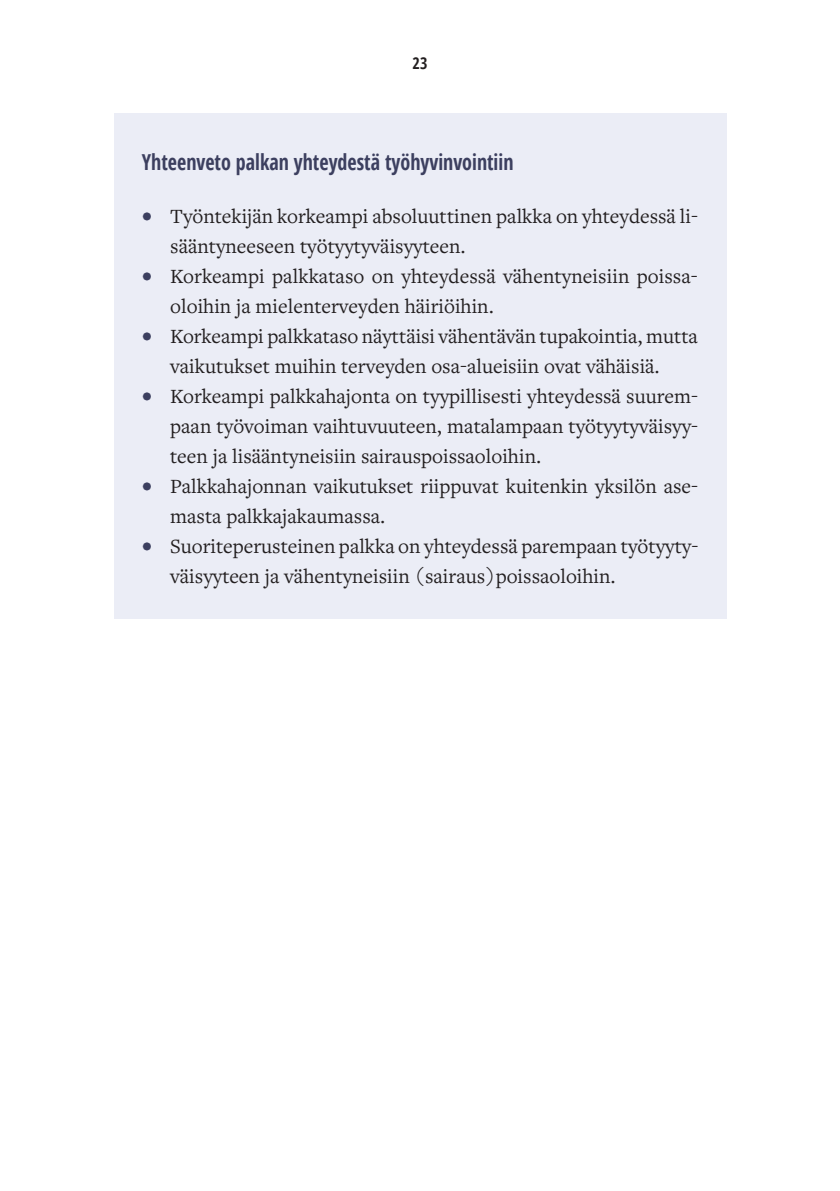
<style>
.page{position:relative;width:840px;height:1191px;background:#fff}
.page>*{position:absolute;margin:0;border:0;box-sizing:border-box;transform-origin:0 0}
.t1{font:700 condensed 22px "Open Sans";color:#3c3f5f;scale:.91 1}
.t2{font:21px/30px "Freight Text Pro";color:#231f20}
.t3{font:700 condensed 16px "Open Sans";color:#231f20}
.s1{color:#3c3f5f}
</style>
<div class="page">
<div style="left:113px;top:113px;width:613px;height:506px;background:#ebedf6"></div>
<p class="t3" style="left:412px;top:52px;width:16px">23</p>
<p class="t1" style="left:142px;top:147px;width:409px">Yhteenveto palkan yhteydestä työhyvinvointiin</p>
<p class="t2" style="left:170px;top:200px;width:529px;text-indent:-28px"><span class="s1">•</span> Työntekijän korkeampi absoluuttinen palkka on yhteydessä li&shy;sääntyneeseen työtyytyväisyyteen.</p>
<p class="t2" style="left:170px;top:260px;width:528px;text-indent:-28px"><span class="s1">•</span> Korkeampi palkkataso on yhteydessä vähentyneisiin poissa&shy;oloihin ja mielenterveyden häiriöihin.</p>
<p class="t2" style="left:142px;top:320px;width:557px;text-align:center"><span class="s1">•</span> Korkeampi palkkataso näyttäisi vähentävän tupakointia, mutta vaikutukset muihin terveyden osa-alueisiin ovat vähäisiä.</p>
<p class="t2" style="left:170px;top:380px;width:529px;text-align:justify;text-indent:-28px"><span class="s1">•</span> Korkeampi palkkahajonta on tyypillisesti yhteydessä suurem&shy;paan työvoiman vaihtuvuuteen, matalampaan työtyytyväisyy&shy;teen ja lisääntyneisiin sairauspoissaoloihin.</p>
<p class="t2" style="left:170px;top:470px;width:529px;text-indent:-28px"><span class="s1">•</span> Palkkahajonnan vaikutukset riippuvat kuitenkin yksilön ase&shy;masta palkkajakaumassa.</p>
<p class="t2" style="left:170px;top:530px;width:529px;text-indent:-28px"><span class="s1">•</span> Suoriteperusteinen palkka on yhteydessä parempaan työtyyty&shy;väisyyteen ja vähentyneisiin (sairaus)poissaoloihin.</p>
</div>
